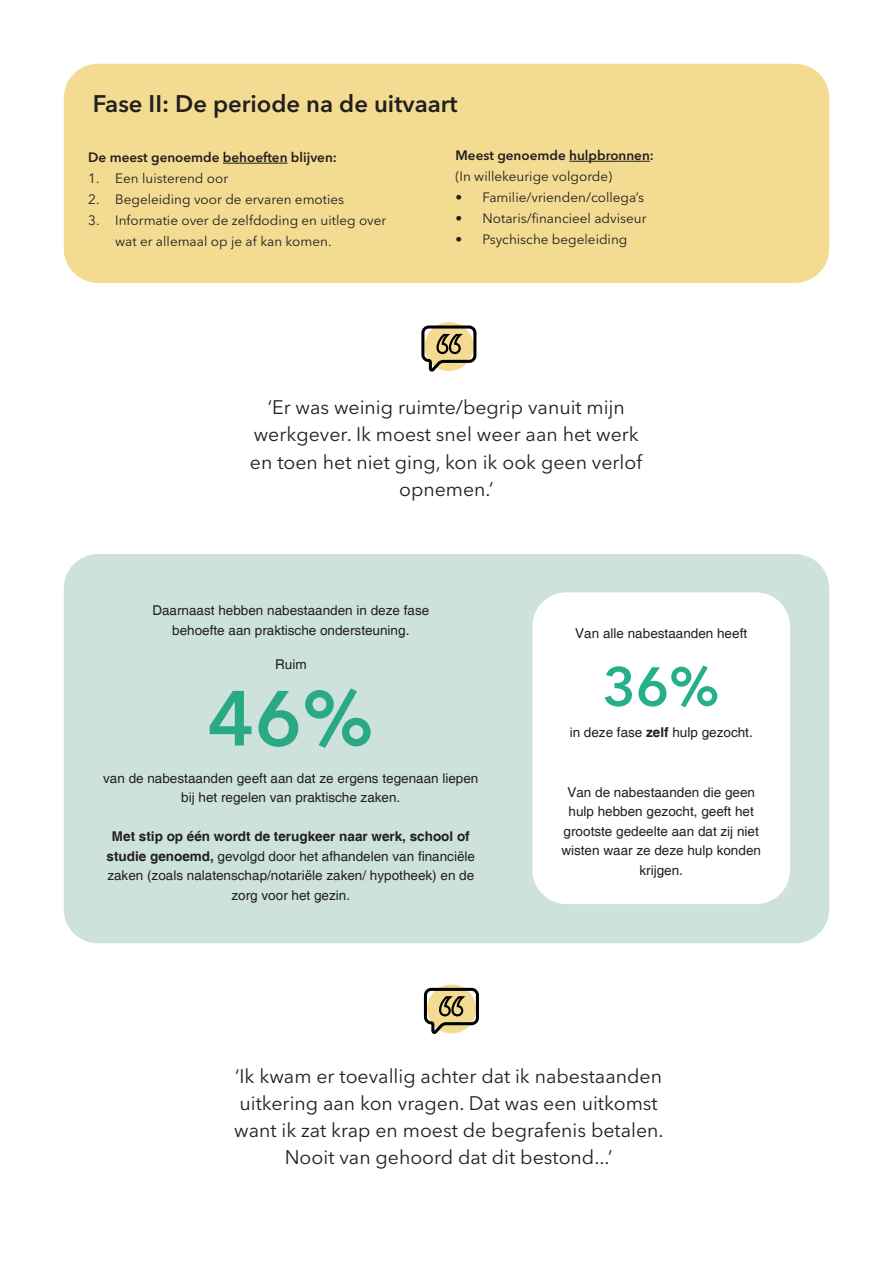
<style>
.page{position:relative;width:893px;height:1263px;background:#fff}
.page>*{position:absolute;margin:0;border:0;box-sizing:border-box;transform-origin:0 0}
.t1{font:600 77.1px "Avenir Next LT Pro";color:#2aaa83}
.t2{font:600 54.15px "Avenir Next LT Pro";color:#25b08a}
.t3{font:600 23.85px "Avenir Next LT Pro";color:#221f1f}
.t4{font:19.5px/27px "Avenir Next LT Pro";color:#221f1f;text-align:center}
.t5{font:13.5px/19.5px "Helvetica";color:#221f1f;text-align:center}
.t6{font:13.5px/21px "Avenir Next LT Pro";color:#221f1f}
.t7{font:600 13.5px "Avenir Next LT Pro";color:#221f1f}
.s1{font-weight:700}
</style>
<div class="page">
<div style="left:64px;top:554px;width:765px;height:389px;background:#cde2dc;border-radius:34px"></div>
<div style="left:532px;top:592px;width:258px;height:312px;background:#fff;border-radius:34px"></div>
<div style="left:64px;top:64px;width:765px;height:219px;background:#f3db92;border-radius:34px"></div>
<hr style="left:223px;top:163px;width:65px;height:1px;background:#221f1f">
<hr style="left:569px;top:161px;width:81px;height:1px;background:#221f1f">
<svg style="left:421px;top:325px;width:55px;height:47px;background:#afa27a"></svg>
<svg style="left:427px;top:984px;width:49px;height:49px"></svg>
<svg style="left:424px;top:988px;width:55px;height:46px;background:#ada077"></svg>
<h3 class="t3" style="left:93px;top:93px;width:366px">Fase II: De periode na de uitvaart</h3>
<p class="t7" style="left:88px;top:151px;width:250px">De meest genoemde behoeften blijven:</p>
<p class="t6" style="left:88px;top:169px;width:142px">1. Een luisterend oor</p>
<p class="t6" style="left:88px;top:190px;width:257px">2. Begeleiding voor de ervaren emoties</p>
<p class="t6" style="left:115px;top:211px;width:273px;text-indent:-27px">3. Informatie over de zelfdoding en uitleg over wat er allemaal op je af kan komen.</p>
<p class="t7" style="left:455px;top:150px;width:200px">Meest genoemde hulpbronnen:</p>
<p class="t6" style="left:455px;top:167px;width:158px">(In willekeurige volgorde)</p>
<p class="t6" style="left:455px;top:188px;width:190px">• Familie/vrienden/collega’s</p>
<p class="t6" style="left:455px;top:209px;width:193px">• Notaris/financieel adviseur</p>
<p class="t6" style="left:455px;top:230px;width:173px">• Psychische begeleiding</p>
<h3 class="t4" style="left:250px;top:396px;width:394px">‘Er was weinig ruimte/begrip vanuit mijn werkgever. Ik moest snel weer aan het werk en toen het niet ging, kon ik ook geen verlof opnemen.’</h3>
<p class="t5" style="left:152px;top:602px;width:278px">Daarnaast hebben nabestaanden in deze fase behoefte aan praktische ondersteuning.</p>
<p class="t5" style="left:275px;top:656px;width:33px">Ruim</p>
<h1 class="t1" style="left:208px;top:686px;width:167px">46%</h1>
<p class="t5" style="left:103px;top:770px;width:377px">van de nabestaanden geeft aan dat ze ergens tegenaan liepen bij het regelen van praktische zaken.</p>
<p class="t5" style="left:107px;top:827px;width:370px"><span class="s1">Met stip op één wordt de terugkeer naar werk, school of studie genoemd,</span> gevolgd door het afhandelen van financiële zaken (zoals nalatenschap/notariële zaken/ hypotheek) en de zorg voor het gezin.</p>
<p class="t5" style="left:575px;top:625px;width:173px">Van alle nabestaanden heeft</p>
<h2 class="t2" style="left:603px;top:664px;width:118px">36%</h2>
<p class="t5" style="left:570px;top:724px;width:185px">in deze fase <span class="s1">zelf</span> hulp gezocht.</p>
<p class="t5" style="left:561px;top:783px;width:201px">Van de nabestaanden die geen hulp hebben gezocht, geeft het grootste gedeelte aan dat zij niet wisten waar ze deze hulp konden krijgen.</p>
<h3 class="t4" style="left:234px;top:1064px;width:431px">‘Ik kwam er toevallig achter dat ik nabestaanden uitkering aan kon vragen. Dat was een uitkomst want ik zat krap en moest de begrafenis betalen.<br>Nooit van gehoord dat dit bestond...’</h3>
</div>
